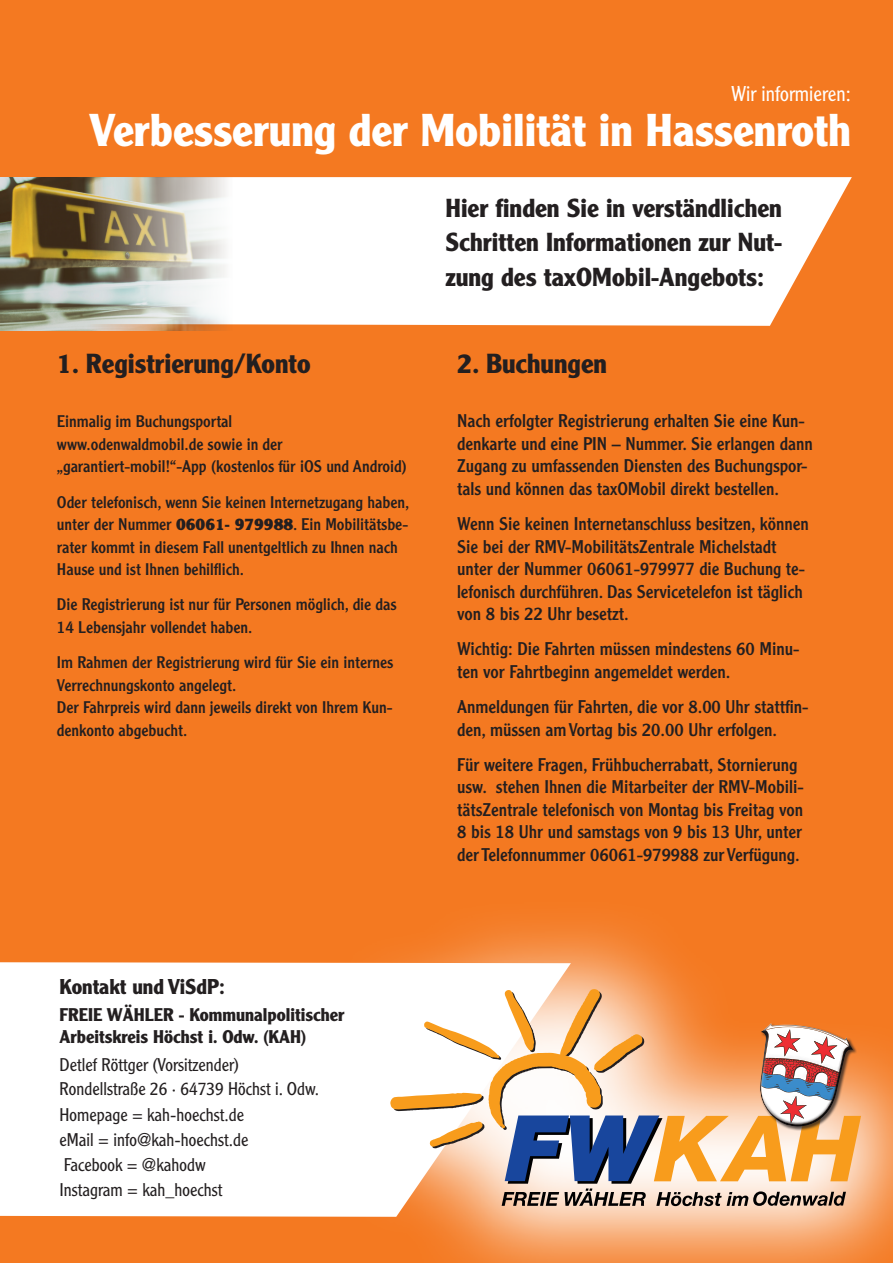
<style>
.page{position:relative;width:893px;height:1263px;background:#f47921}
.page>*{position:absolute;margin:0;border:0;box-sizing:border-box;transform-origin:0 0}
.t1{font:700 45px "Clearface Gothic LH";color:#fff}
.t2{font:700 27px "Clearface Gothic LH";color:#231f20}
.t3{font:700 25.5px/34.5px "Clearface Gothic LH";color:#231f20;text-align:justify}
.t4{font:700 21px "Clearface Gothic LH";color:#231f20}
.t5{font:300 21px "Clearface Gothic LH";color:#fff}
.t6{font:18px/22.5px "Clearface Gothic LH";color:#231f20}
.t7{font:300 18px/25px "Clearface Gothic LH";color:#231f20}
.t8{font:700 18px/22.5px "Clearface Gothic LH";color:#231f20}
.t9{font:16.5px/22.5px "Clearface Gothic LH";color:#231f20}
.s1{font-weight:900}
</style>
<div class="page">
<svg style="left:279px;top:177px;width:573px;height:149px;background:#fef4ee"></svg>
<div style="left:0;top:962px;width:297px;height:255px;background:#fff"></div>
<img style="left:0;top:177px;width:279px;height:153px">
<svg style="left:297px;top:924px;width:596px;height:339px"></svg>
<svg style="left:390px;top:987px;width:471px;height:219px;background:#deb899"></svg>
<p class="t5" style="left:731px;top:81px;width:121px">Wir informieren:</p>
<h1 class="t1" style="left:89px;top:104px;width:763px">Verbesserung der Mobilität in Hassenroth</h1>
<h2 class="t2" style="left:57px;top:348px;width:255px">1. Registrierung/Konto</h2>
<p class="t9" style="left:57px;top:410px;width:352px">Einmalig im Buchungsportal<br>www.odenwaldmobil.de sowie in der „garantiert-mobil!“-App (kostenlos für iOS und Android)</p>
<p class="t9" style="left:57px;top:490px;width:354px">Oder telefonisch, wenn Sie keinen Internetzugang haben, unter der Nummer <span class="s1">06061- 979988</span>. Ein Mobilitätsbe&shy;rater kommt in diesem Fall unentgeltlich zu Ihnen nach Hause und ist Ihnen behilflich.</p>
<p class="t9" style="left:57px;top:593px;width:341px">Die Registrierung ist nur für Personen möglich, die das<br>14 Lebensjahr vollendet haben.</p>
<p class="t9" style="left:57px;top:651px;width:338px">Im Rahmen der Registrierung wird für Sie ein internes Verrechnungskonto angelegt.<br>Der Fahrpreis wird dann jeweils direkt von Ihrem Kun&shy;denkonto abgebucht.</p>
<h3 class="t3" style="left:445px;top:191px;width:338px">Hier finden Sie in verständlichen Schritten Informationen zur Nut&shy;zung des taxOMobil-Angebots:</h3>
<h2 class="t2" style="left:457px;top:348px;width:151px">2. Buchungen</h2>
<p class="t6" style="left:457px;top:409px;width:357px">Nach erfolgter Registrierung erhalten Sie eine Kun&shy;denkarte und eine PIN – Nummer. Sie erlangen dann Zugang zu umfassenden Diensten des Buchungspor&shy;tals und können das taxOMobil direkt bestellen.</p>
<p class="t6" style="left:457px;top:512px;width:353px">Wenn Sie keinen Internetanschluss besitzen, können Sie bei der RMV-MobilitätsZentrale Michelstadt unter der Nummer 06061-979977 die Buchung te&shy;lefonisch durchführen. Das Servicetelefon ist täglich von 8 bis 22 Uhr besetzt.</p>
<p class="t6" style="left:457px;top:637px;width:344px">Wichtig: Die Fahrten müssen mindestens 60 Minu&shy;ten vor Fahrtbeginn angemeldet werden.</p>
<p class="t6" style="left:457px;top:695px;width:353px">Anmeldungen für Fahrten, die vor 8.00 Uhr stattfin&shy;den, müssen am Vortag bis 20.00 Uhr erfolgen.</p>
<p class="t6" style="left:457px;top:753px;width:348px">Für weitere Fragen, Frühbucherrabatt, Stornierung usw. stehen Ihnen die Mitarbeiter der RMV-Mobili&shy;tätsZentrale telefonisch von Montag bis Freitag von 8 bis 18 Uhr und samstags von 9 bis 13 Uhr, unter der Telefonnummer 06061-979988 zur Verfügung.</p>
<p class="t4" style="left:60px;top:974px;width:167px">Kontakt und ViSdP:</p>
<p class="t8" style="left:60px;top:1003px;width:287px">FREIE WÄHLER - Kommunalpolitischer<br>Arbeitskreis Höchst i. Odw. (KAH)</p>
<p class="t7" style="left:60px;top:1052px;width:261px">Detlef Röttger (Vorsitzender)<br>Rondellstraße 26 · 64739 Höchst i. Odw.<br>Homepage = kah-hoechst.de<br>eMail = info@kah-hoechst.de<br>Facebook = @kahodw<br>Instagram = kah_hoechst</p>
</div>
